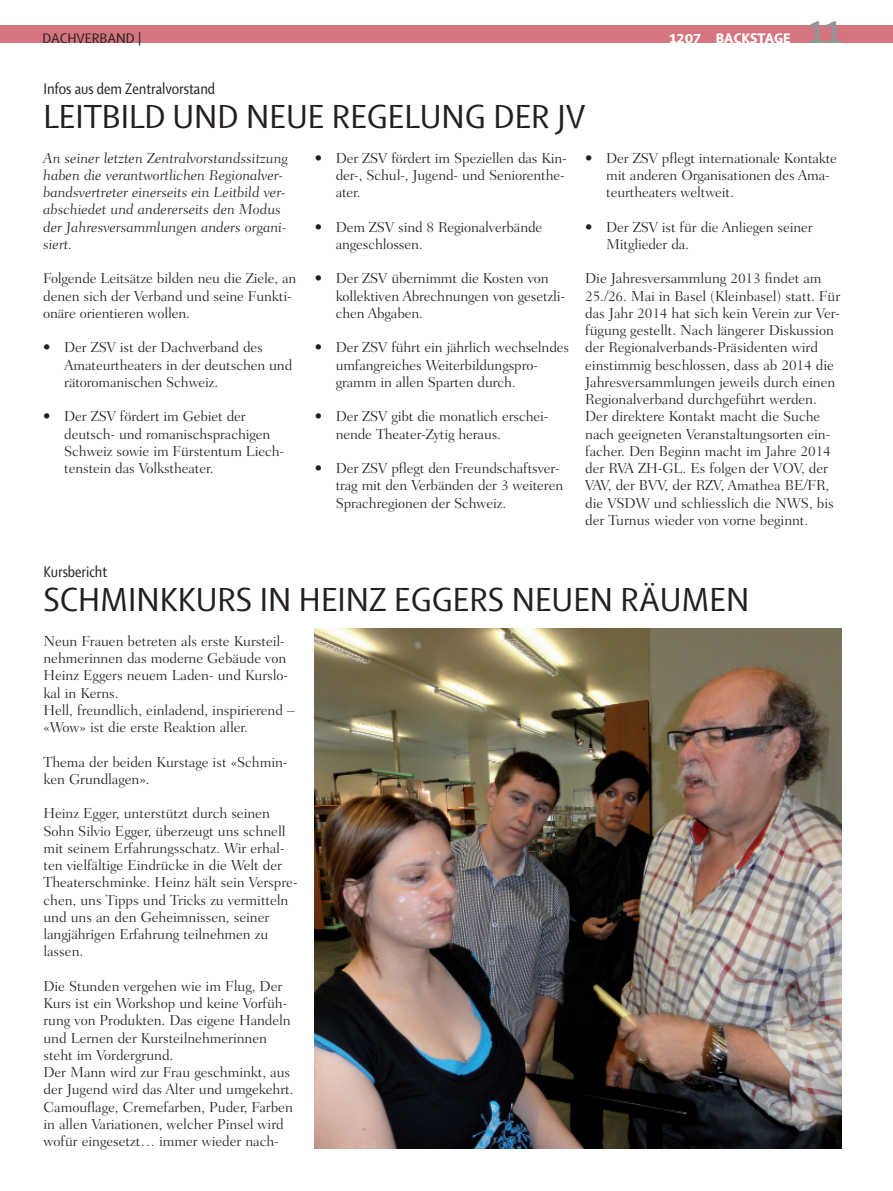
<style>
.page{position:relative;width:893px;height:1191px;background:#fff}
.page>*{position:absolute;margin:0;border:0;box-sizing:border-box;transform-origin:0 0}
.t1{font:36px "Shaker 2";color:#231f20}
.t2{font:700 36px "Shaker 2";color:#939598}
.t3{font:condensed 16.5px "Shaker 2";color:#231f20}
.t4{font:800 15px "Shaker 2";color:#fff}
.t5{font:15px "Shaker 2";color:#231f20}
.t6{font:300 14.7px/17.2px "Fairfield LH";letter-spacing:-.005em;color:#231f20}
.t7{font:300 14.7px/17.2px "Fairfield LH Caption";letter-spacing:-.005em;color:#231f20}
</style>
<div class="page">
<div style="left:0;top:26px;width:893px;height:17px;background:#d57580"></div>
<img style="left:315px;top:628px;width:527px;height:520px">
<p class="t5" style="left:43px;top:28px;width:101px">DACHVERBAND |</p>
<p class="t4" style="left:669px;top:28px;width:123px">1207 BACKSTAGE</p>
<h1 class="t2" style="left:808px;top:7px;width:36px">11</h1>
<p class="t3" style="left:43px;top:77px;width:173px">Infos aus dem Zentralvorstand</p>
<h1 class="t1" style="left:43px;top:93px;width:544px">LEITBILD UND NEUE REGELUNG DER JV</h1>
<p class="t7" style="left:43px;top:149px;width:246px">An seiner letzten Zentralvorstandssitzung haben die verantwortlichen Regionalver&shy;bandsvertreter einerseits ein Leitbild ver&shy;abschiedet und andererseits den Modus der Jahresversammlungen anders organi&shy;siert.</p>
<p class="t6" style="left:43px;top:270px;width:255px">Folgende Leitsätze bilden neu die Ziele, an denen sich der Verband und seine Funkti&shy;onäre orientieren wollen.</p>
<p class="t6" style="left:64px;top:339px;width:230px;text-indent:-21px">• Der ZSV ist der Dachverband des<br>Amateurtheaters in der deutschen und rätoromanischen Schweiz.</p>
<p class="t6" style="left:64px;top:408px;width:221px;text-indent:-21px">• Der ZSV fördert im Gebiet der deutsch- und romanischsprachigen<br>Schweiz sowie im Fürstentum Liech&shy;tenstein das Volkstheater.</p>
<p class="t6" style="left:336px;top:149px;width:233px;text-indent:-21px">• Der ZSV fördert im Speziellen das Kin&shy;der-, Schul-, Jugend- und Seniorenthe&shy;ater.</p>
<p class="t6" style="left:336px;top:218px;width:208px;text-indent:-21px">• Dem ZSV sind 8 Regionalverbände angeschlossen.</p>
<p class="t6" style="left:336px;top:270px;width:231px;text-indent:-21px">• Der ZSV übernimmt die Kosten von kollektiven Abrechnungen von gesetzli&shy;chen Abgaben.</p>
<p class="t6" style="left:336px;top:339px;width:235px;text-indent:-21px">• Der ZSV führt ein jährlich wechselndes umfangreiches Weiterbildungspro&shy;gramm in allen Sparten durch.</p>
<p class="t6" style="left:336px;top:408px;width:214px;text-indent:-21px">• Der ZSV gibt die monatlich erschei&shy;nende Theater-Zytig heraus.</p>
<p class="t6" style="left:336px;top:460px;width:229px;text-indent:-21px">• Der ZSV pflegt den Freundschaftsver&shy;trag mit den Verbänden der 3 weiteren<br>Sprachregionen der Schweiz.</p>
<p class="t6" style="left:606px;top:149px;width:232px;text-indent:-21px">• Der ZSV pflegt internationale Kontakte mit anderen Organisationen des Ama&shy;teurtheaters weltweit.</p>
<p class="t6" style="left:606px;top:218px;width:208px;text-indent:-21px">• Der ZSV ist für die Anliegen seiner<br>Mitglieder da.</p>
<p class="t6" style="left:585px;top:270px;width:257px">Die Jahresversammlung 2013 findet am 25./26. Mai in Basel (Kleinbasel) statt. Für das Jahr 2014 hat sich kein Verein zur Ver&shy;fügung gestellt. Nach längerer Diskussion der Regionalverbands-Präsidenten wird einstimmig beschlossen, dass ab 2014 die Jahresversammlungen jeweils durch einen Regionalverband durchgeführt werden.<br>Der direktere Kontakt macht die Suche nach geeigneten Veranstaltungsorten ein&shy;facher. Den Beginn macht im Jahre 2014 der RVA ZH-GL. Es folgen der VOV, der VAV, der BVV, der RZV, Amathea BE/FR, die VSDW und schliesslich die NWS, bis der Turnus wieder von vorne beginnt.</p>
<p class="t3" style="left:43px;top:560px;width:65px">Kursbericht</p>
<h1 class="t1" style="left:43px;top:576px;width:707px">SCHMINKKURS IN HEINZ EGGERS NEUEN RÄUMEN</h1>
<p class="t6" style="left:43px;top:632px;width:253px">Neun Frauen betreten als erste Kursteil&shy;nehmerinnen das moderne Gebäude von Heinz Eggers neuem Laden- und Kurslo&shy;kal in Kerns.<br>Hell, freundlich, einladend, inspirierend – «Wow» ist die erste Reaktion aller.</p>
<p class="t6" style="left:43px;top:753px;width:246px">Thema der beiden Kurstage ist «Schmin&shy;ken Grundlagen».</p>
<p class="t6" style="left:43px;top:805px;width:256px">Heinz Egger, unterstützt durch seinen Sohn Silvio Egger, überzeugt uns schnell mit seinem Erfahrungsschatz. Wir erhal&shy;ten vielfältige Eindrücke in die Welt der Theaterschminke. Heinz hält sein Verspre&shy;chen, uns Tipps und Tricks zu vermitteln und uns an den Geheimnissen, seiner langjährigen Erfahrung teilnehmen zu lassen.</p>
<p class="t6" style="left:43px;top:977px;width:252px">Die Stunden vergehen wie im Flug, Der Kurs ist ein Workshop und keine Vorfüh&shy;rung von Produkten. Das eigene Handeln und Lernen der Kursteilnehmerinnen steht im Vordergrund.<br>Der Mann wird zur Frau geschminkt, aus der Jugend wird das Alter und umgekehrt.<br>Camouflage, Cremefarben, Puder, Farben in allen Variationen, welcher Pinsel wird wofür eingesetzt… immer wieder nach-</p>
</div>
